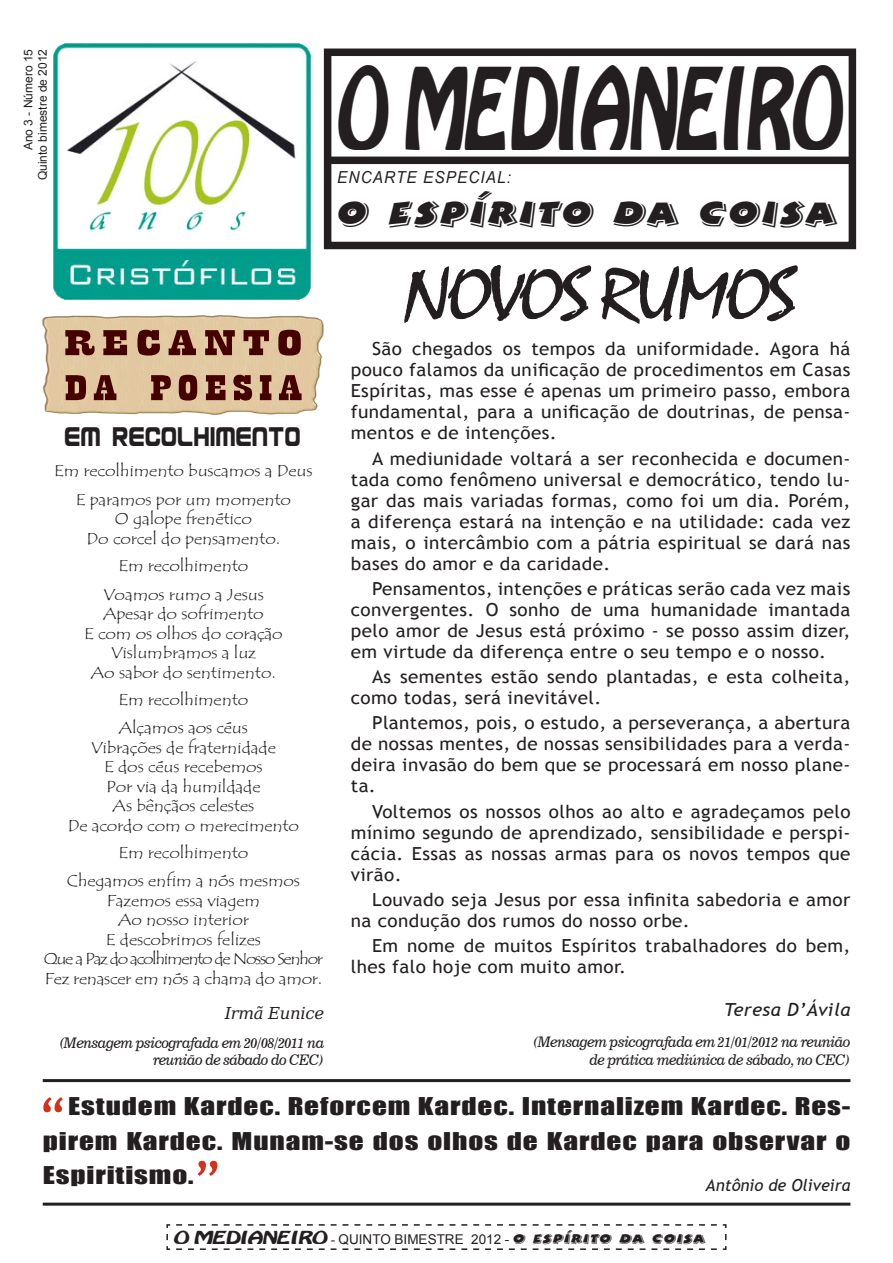
<style>
.page{position:relative;width:893px;height:1263px;background:#fff}
.page>*{position:absolute;margin:0;border:0;box-sizing:border-box;transform-origin:0 0}
.t1{font:expanded 111px "Batavia";color:#231f20;scale:.4 1}
.t2{font:72px "Staccato 222 BT";letter-spacing:-.09em;color:#231f20;scale:1.14 1}
.t3{font:51px "Trebuchet MS";color:#d4301d}
.t4{font:39px "Bertram Let Plain";letter-spacing:.04em;color:#231f20;scale:1.13 1}
.t5{font:37.5px/45px "Playbill";letter-spacing:.08em;color:#450000;scale:2.3 1}
.t6{font:32.4px "Usuzi";letter-spacing:.01em;color:#231f20;scale:.67 1}
.t7{font:22.5px/34.5px "Impact";letter-spacing:.03em;color:#231f20;text-align:justify;scale:1.3 1}
.t8{font:18px/21px "Trebuchet MS";letter-spacing:.02em;color:#231f20;text-align:justify;scale:1.05 1}
.t9{font:italic 18px "Trebuchet MS";letter-spacing:.02em;color:#231f20;scale:1.05 1}
.t10{font:italic 16.5px "Trebuchet MS";color:#231f20}
.t11{font:italic 16.5px "Arial Narrow";letter-spacing:.06em;color:#231f20;scale:1.13 1}
.t12{font:italic 16.5px "DejaVu Serif";letter-spacing:-.02em;color:#231f20}
.t13{font:16.2px "Tempus Sans ITC";letter-spacing:-.01em;color:#231f20;scale:1.11 1}
.t14{font:16.2px "Tempus Sans ITC";letter-spacing:-.075em;color:#231f20;scale:1.11 1}
.t15{font:14.25px/17.1px "News 706 BT Italic C";letter-spacing:-.03em;color:#231f20;text-align:right}
.t16{font:13.5px "Arial";color:#231f20}
.t17{font:12px "Arial";color:#231f20}
.s1{font-family:"Batavia";font-stretch:expanded;font-size:17.55px}
.s2{font-family:"Times New Roman"}
.s3{font-family:"Bertram Let Plain";font-size:15px}
</style>
<div class="page">
<div style="left:324px;top:49px;width:532px;height:200px;border:8px solid #231f20"></div>
<div style="left:327px;top:157px;width:523px;height:7px;background:#231f20"></div>
<img style="left:54px;top:43px;width:256px;height:257px">
<svg style="left:166px;top:1224px;width:561px;height:26px"></svg>
<img style="left:43px;top:315px;width:281px;height:99px">
<hr style="left:43px;top:1079px;width:807px;height:3px;background:#231f20">
<hr style="left:43px;top:1202px;width:807px;height:3px;background:#231f20">
<p class="t17" style="left:20px;top:150px;width:103px;rotate:-90deg">Ano 3 - Número 15</p>
<p class="t17" style="left:35px;top:180px;width:133px;rotate:-90deg">Quinto bimestre de 2012</p>
<p class="t1" style="left:334px;top:36px;width:1261px">O MEDIANEIRO</p>
<p class="t11" style="left:337px;top:165px;width:155px">ENCARTE ESPECIAL:</p>
<p class="t4" style="left:337px;top:191px;width:444px">O ESPÍRITO DA COISA</p>
<p class="t5" style="left:64px;top:322px;width:105px">RECANTO<br>DA POESIA</p>
<p class="t6" style="left:65px;top:420px;width:354px">EM RECOLHIMENTO</p>
<p class="t13" style="left:54px;top:461px;width:234px">Em recolhimento buscamos a Deus</p>
<p class="t13" style="left:76px;top:489px;width:196px">E paramos por um momento</p>
<p class="t13" style="left:115px;top:509px;width:125px">O galope frenético</p>
<p class="t13" style="left:87px;top:528px;width:176px">Do corcel do pensamento.</p>
<p class="t13" style="left:118px;top:555px;width:119px">Em recolhimento</p>
<p class="t13" style="left:103px;top:584px;width:146px">Voamos rumo a Jesus</p>
<p class="t13" style="left:103px;top:603px;width:146px">Apesar do sofrimento</p>
<p class="t13" style="left:84px;top:623px;width:181px">E com os olhos do coração</p>
<p class="t13" style="left:111px;top:642px;width:132px">Vislumbramos a luz</p>
<p class="t13" style="left:91px;top:662px;width:168px">Ao sabor do sentimento.</p>
<p class="t13" style="left:118px;top:689px;width:119px">Em recolhimento</p>
<p class="t13" style="left:119px;top:717px;width:118px">Alçamos aos céus</p>
<p class="t13" style="left:91px;top:737px;width:168px">Vibrações de fraternidade</p>
<p class="t13" style="left:104px;top:756px;width:144px">E dos céus recebemos</p>
<p class="t13" style="left:106px;top:776px;width:141px">Por via da humildade</p>
<p class="t13" style="left:113px;top:795px;width:129px">As bênçãos celestes</p>
<p class="t13" style="left:68px;top:815px;width:210px">De acordo com o merecimento</p>
<p class="t13" style="left:118px;top:842px;width:119px">Em recolhimento</p>
<p class="t13" style="left:67px;top:870px;width:212px">Chegamos enfim a nós mesmos</p>
<p class="t13" style="left:107px;top:890px;width:140px">Fazemos essa viagem</p>
<p class="t13" style="left:118px;top:909px;width:119px">Ao nosso interior</p>
<p class="t13" style="left:106px;top:929px;width:141px">E descobrimos felizes</p>
<p class="t14" style="left:44px;top:948px;width:253px">Que a Paz do acolhimento de Nosso Senhor</p>
<p class="t13" style="left:45px;top:968px;width:251px">Fez renascer em nós a chama do amor.</p>
<p class="t12" style="left:225px;top:1001px;width:101px">Irmã Eunice</p>
<p class="t15" style="left:59px;top:1034px;width:267px">(Mensagem psicografada em 20/08/2011 na reunião de sábado do CEC)</p>
<p class="t2" style="left:403px;top:250px;width:349px">NOVOS RUMOS</p>
<p class="t8" style="left:351px;top:339px;width:477px;text-indent:21px">São chegados os tempos da uniformidade. Agora há pouco falamos da unificação de procedimentos em Casas Espíritas, mas esse é apenas um primeiro passo, embora fundamental, para a unificação de doutrinas, de pensa&shy;mentos e de intenções.</p>
<p class="t8" style="left:351px;top:448px;width:477px;text-indent:21px">A mediunidade voltará a ser reconhecida e documen&shy;tada como fenômeno universal e democrático, tendo lu&shy;gar das mais variadas formas, como foi um dia. Porém, a diferença estará na intenção e na utilidade: cada vez mais, o intercâmbio com a pátria espiritual se dará nas bases do amor e da caridade.</p>
<p class="t8" style="left:351px;top:578px;width:477px;text-indent:21px">Pensamentos, intenções e práticas serão cada vez mais convergentes. O sonho de uma humanidade imantada pelo amor de Jesus está próximo - se posso assim dizer, em virtude da diferença entre o seu tempo e o nosso.</p>
<p class="t8" style="left:351px;top:666px;width:477px;text-indent:21px">As sementes estão sendo plantadas, e esta colheita, como todas, será inevitável.</p>
<p class="t8" style="left:351px;top:713px;width:477px;text-indent:21px">Plantemos, pois, o estudo, a perseverança, a abertura de nossas mentes, de nossas sensibilidades para a verda&shy;deira invasão do bem que se processará em nosso plane&shy;ta.</p>
<p class="t8" style="left:351px;top:801px;width:477px;text-indent:21px">Voltemos os nossos olhos ao alto e agradeçamos pelo mínimo segundo de aprendizado, sensibilidade e perspi&shy;cácia. Essas as nossas armas para os novos tempos que virão.</p>
<p class="t8" style="left:351px;top:889px;width:477px;text-indent:21px">Louvado seja Jesus por essa infinita sabedoria e amor na condução dos rumos do nosso orbe.</p>
<p class="t8" style="left:351px;top:935px;width:477px;text-indent:21px">Em nome de muitos Espíritos trabalhadores do bem, lhes falo hoje com muito amor.</p>
<p class="t9" style="left:724px;top:999px;width:122px">Teresa D’Ávila</p>
<p class="t15" style="left:533px;top:1034px;width:319px">(Mensagem psicografada em 21/01/2012 na reunião de prática mediúnica de sábado, no CEC)</p>
<p class="t3" style="left:39px;top:1086px;width:28px">“</p>
<p class="t7" style="left:43px;top:1088px;width:623px;text-indent:26px">Estudem Kardec. Reforcem Kardec. Internalizem Kardec. Res&shy;pirem Kardec. Munam-se dos olhos de Kardec para observar o Espiritismo.</p>
<p class="t3" style="left:194px;top:1150px;width:28px">”</p>
<p class="t10" style="left:706px;top:1176px;width:146px">Antônio de Oliveira</p>
<p class="t16" style="left:173px;top:1230px;width:534px"><span class="s1">O MEDIANEIRO</span> <span class="s2">-</span> QUINTO BIMESTRE 2012 - <span class="s3">O ESPÍRITO DA COISA</span></p>
</div>
